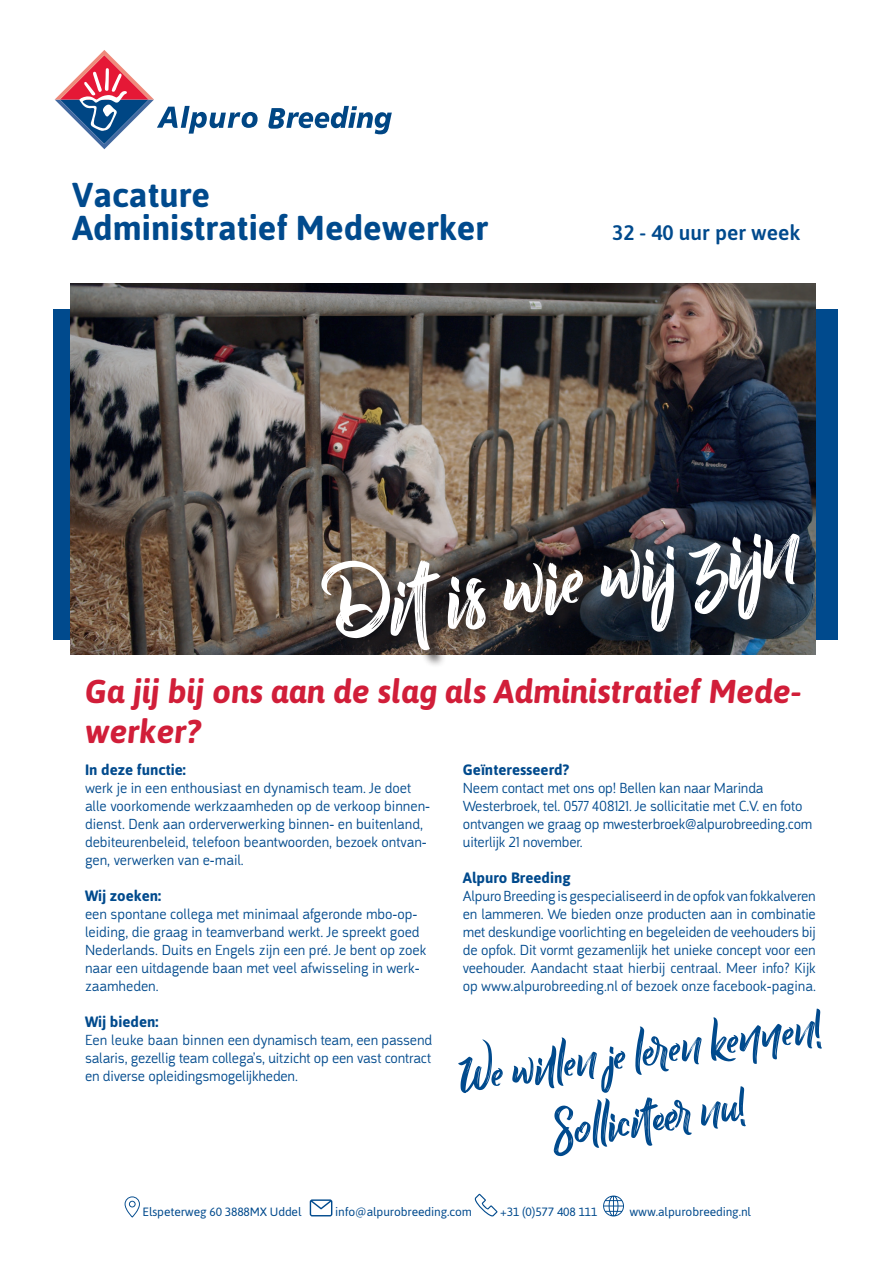
<style>
.page{position:relative;width:893px;height:1263px;background:#fff}
.page>*{position:absolute;margin:0;border:0;box-sizing:border-box;transform-origin:0 0}
.t1{font:102.45px "Billy Ohio";color:#fff}
.t2{font:55.2px/66.3px "Billy Ohio";color:#004a8d;text-align:center}
.t3{font:700 34.5px/33.5px "Asap";color:#004a8d}
.t4{font:italic 700 33px/39.6px "Asap";color:#d11e39}
.t5{font:500 21px "Asap";color:#004a8d}
.t6{font:300 15px/18px "Argumentum";color:#004a8d}
.t7{font:700 15px "Asap";color:#004a8d}
.t8{font:12px "Asap";letter-spacing:-.01em;color:#004a8d}
</style>
<div class="page">
<div style="left:53px;top:310px;width:784px;height:330px;background:#004a8d"></div>
<img style="left:70px;top:283px;width:746px;height:372px">
<div style="left:324px;top:537px;width:494px;height:131px;background:#231f20;opacity:.75"></div>
<svg style="left:55px;top:50px;width:203px;height:99px"></svg>
<svg style="left:268px;top:106px;width:124px;height:28px"></svg>
<svg style="left:125px;top:1196px;width:15px;height:21px"></svg>
<svg style="left:310px;top:1199px;width:22px;height:17px"></svg>
<svg style="left:475px;top:1194px;width:22px;height:22px"></svg>
<svg style="left:603px;top:1195px;width:21px;height:21px"></svg>
<h3 class="t3" style="left:72px;top:176px;width:417px">Vacature<br>Administratief Medewerker</h3>
<h3 class="t5" style="left:612px;top:219px;width:190px">32 - 40 uur per week</h3>
<h1 class="t1" style="left:316px;top:548px;width:480px;rotate:-8deg">Ditis wie wij zijn</h1>
<h3 class="t4" style="left:85px;top:671px;width:718px">Ga jij bij ons aan de slag als Administratief Mede&shy;werker?</h3>
<p class="t7" style="left:85px;top:760px;width:102px">In deze functie:</p>
<p class="t6" style="left:85px;top:779px;width:347px">werk je in een enthousiast en dynamisch team. Je doet alle voorkomende werkzaamheden op de verkoop binnen&shy;dienst. Denk aan orderverwerking binnen- en buitenland, debiteurenbeleid, telefoon beantwoorden, bezoek ontvan&shy;gen, verwerken van e-mail.</p>
<p class="t7" style="left:85px;top:886px;width:78px">Wij zoeken:</p>
<p class="t6" style="left:85px;top:905px;width:343px">een spontane collega met minimaal afgeronde mbo-op&shy;leiding, die graag in teamverband werkt. Je spreekt goed Nederlands. Duits en Engels zijn een pré. Je bent op zoek naar een uitdagende baan met veel afwisseling in werk&shy;zaamheden.</p>
<p class="t7" style="left:85px;top:1012px;width:75px">Wij bieden:</p>
<p class="t6" style="left:85px;top:1031px;width:349px;text-align:justify">Een leuke baan binnen een dynamisch team, een passend salaris, gezellig team collega’s, uitzicht op een vast contract en diverse opleidingsmogelijkheden.</p>
<p class="t7" style="left:463px;top:760px;width:108px">Geïnteresseerd?</p>
<p class="t6" style="left:463px;top:779px;width:351px">Neem contact met ons op! Bellen kan naar Marinda Westerbroek, tel. 0577 408121. Je sollicitatie met C.V. en foto ontvangen we graag op mwesterbroek@alpurobreeding.com uiterlijk 21 november.</p>
<p class="t7" style="left:463px;top:868px;width:109px">Alpuro Breeding</p>
<p class="t6" style="left:463px;top:887px;width:355px;text-align:justify">Alpuro Breeding is gespecialiseerd in de opfok van fokkalveren en lammeren. We bieden onze producten aan in combinatie met deskundige voorlichting en begeleiden de veehouders bij de opfok. Dit vormt gezamenlijk het unieke concept voor een veehouder. Aandacht staat hierbij centraal. Meer info? Kijk op www.alpurobreeding.nl of bezoek onze facebook-pagina.</p>
<h2 class="t2" style="left:453px;top:1047px;width:368px;rotate:-8deg">We wil len je ler en kenn en!<br>Sollicitee r nu!</h2>
<p class="t8" style="left:143px;top:1204px;width:160px">Elspeterweg 60 3888MX Uddel</p>
<p class="t8" style="left:335px;top:1204px;width:139px">info@alpurobreeding.com</p>
<p class="t8" style="left:500px;top:1204px;width:99px">+31 (0)577 408 111</p>
<p class="t8" style="left:629px;top:1204px;width:123px">www.alpurobreeding.nl</p>
</div>
